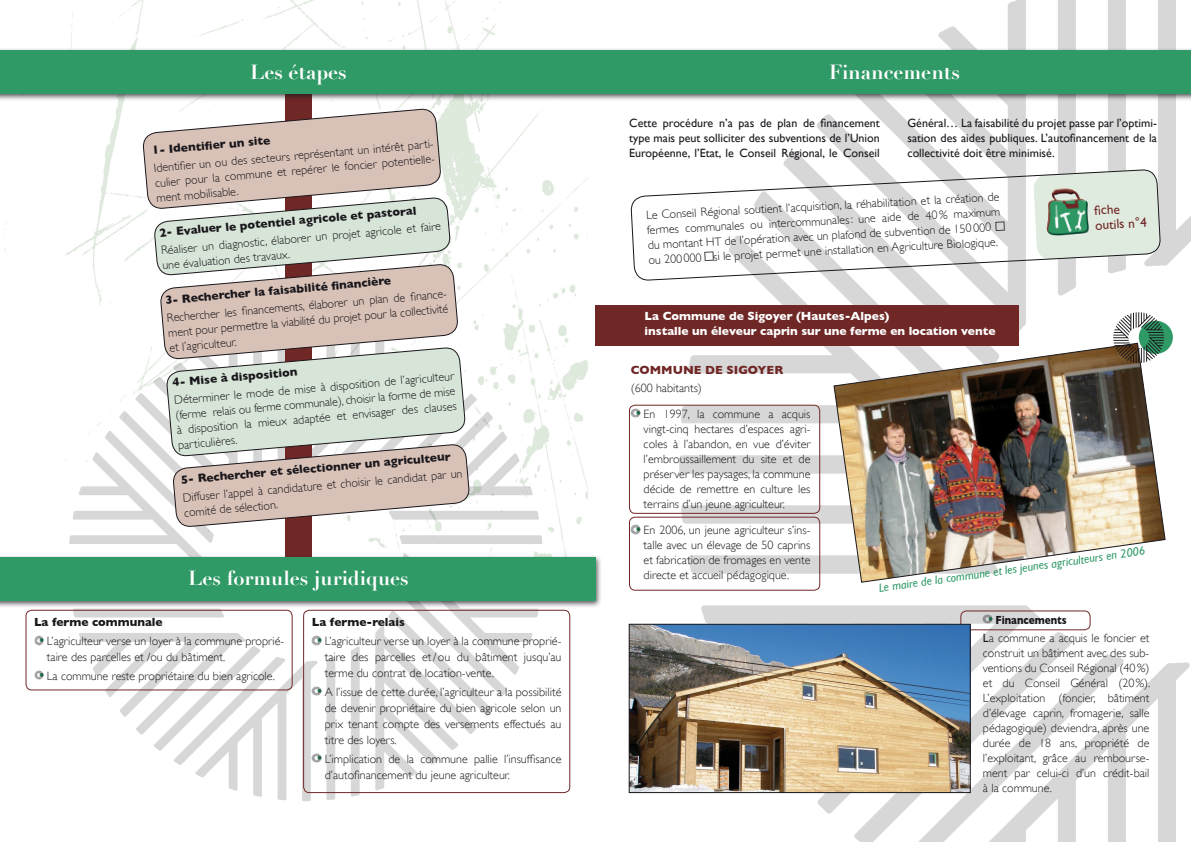
<style>
.page{position:relative;width:1191px;height:842px;background:#fff}
.page>*{position:absolute;margin:0;border:0;box-sizing:border-box;transform-origin:0 0}
.t1{font:700 20px "Didot";color:#fff}
.t2{font:13.3px/14.8px "Gill Sans";color:#702826}
.t3{font:300 12px/15px "Gill Sans";color:#1a171c;text-align:justify}
.t4{font:12px/15px "Gill Sans";color:#1a171c;text-align:justify}
.t5{font:700 12px "Gill Sans";color:#1a171c}
.t6{font:700 12px/15px "Gill Sans";color:#fff}
.t7{font:italic 12px "Gill Sans";color:#309a66}
.t8{font:700 12px "Gill Sans";color:#702826}
.s1{font-weight:700}
.s2{font-weight:400}
</style>
<div class="page">
<img style="left:4px;top:0;width:584px;height:525px">
<img style="left:628px;top:0;width:563px;height:842px">
<img style="left:39px;top:297px;width:530px;height:505px">
<svg style="left:34px;top:635px;width:10px;height:10px"></svg>
<svg style="left:34px;top:670px;width:10px;height:10px"></svg>
<svg style="left:631px;top:408px;width:9px;height:10px"></svg>
<svg style="left:631px;top:525px;width:9px;height:9px"></svg>
<svg style="left:983px;top:614px;width:9px;height:10px"></svg>
<svg style="left:312px;top:635px;width:9px;height:10px"></svg>
<svg style="left:312px;top:686px;width:9px;height:10px"></svg>
<svg style="left:312px;top:753px;width:9px;height:10px"></svg>
<div style="left:285px;top:88px;width:26px;height:491px;background:#702826"></div>
<div style="left:0;top:554px;width:603px;height:54px;background:#1a171c;opacity:.75"></div>
<div style="left:0;top:557px;width:595px;height:44px;background:#309a66"></div>
<svg style="left:142px;top:108px;width:328px;height:419px"></svg>
<div style="left:0;top:47px;width:1191px;height:55px;background:#1a171c;opacity:.75"></div>
<div style="left:0;top:51px;width:1191px;height:43px;background:#309a66"></div>
<div style="left:960px;top:610px;width:130px;height:20px;border:1px solid #702826;border-radius:6px"></div>
<div style="left:629px;top:405px;width:191px;height:109px;border:1px solid #702826;border-radius:6px"></div>
<div style="left:629px;top:517px;width:191px;height:74px;border:1px solid #702826;border-radius:6px"></div>
<div style="left:26px;top:610px;width:267px;height:80px;border:1px solid #702826;border-radius:6px"></div>
<div style="left:303px;top:610px;width:267px;height:183px;border:1px solid #702826;border-radius:6px"></div>
<img style="left:631px;top:626px;width:337px;height:165px">
<div style="left:629px;top:624px;width:341px;height:169px;border:1px solid #1a171c"></div>
<svg style="left:630px;top:145px;width:530px;height:136px"></svg>
<img style="left:833px;top:343px;width:332px;height:240px">
<div style="left:595px;top:305px;width:423px;height:41px;background:#702826"></div>
<div style="left:1138px;top:321px;width:34px;height:33px;background:#309a66;border-radius:50%"></div>
<img style="left:1110px;top:310px;width:56px;height:55px">
<h1 class="t1" style="left:250px;top:59px;width:98px">Les étapes</h1>
<p class="t5" style="left:152px;top:143px;width:120px;rotate:-5deg">1- Identifi er un site</p>
<p class="t3" style="left:153px;top:161px;width:285px;rotate:-5deg">Identifi er un ou des secteurs représentant un intérêt parti&shy;culier pour la commune et repérer le foncier potentielle&shy;ment mobilisable.</p>
<p class="t5" style="left:159px;top:226px;width:259px;rotate:-5deg">2- Evaluer le potentiel agricole et pastoral</p>
<p class="t3" style="left:160px;top:243px;width:282px;rotate:-5deg">Réaliser un diagnostic, élaborer un projet agricole et faire une évaluation des travaux.</p>
<p class="t5" style="left:165px;top:293px;width:228px;rotate:-5deg">3- Rechercher la faisabilité fi nancière</p>
<p class="t3" style="left:166px;top:310px;width:285px;text-align:left;rotate:-5deg">Rechercher les fi nancements, élaborer un plan de fi nance&shy;ment pour permettre la viabilité du projet pour la collectivité et l’agriculteur.</p>
<p class="t5" style="left:172px;top:375px;width:130px;rotate:-5deg">4- Mise à disposition</p>
<p class="t3" style="left:173px;top:393px;width:282px;rotate:-5deg">Déterminer le mode de mise à disposition de l’agriculteur (ferme relais ou ferme communale), choisir la forme de mise à disposition la mieux adaptée et envisager des clauses particulières.</p>
<p class="t5" style="left:180px;top:473px;width:275px;rotate:-5deg">5- Rechercher et sélectionner un agriculteur</p>
<p class="t3" style="left:182px;top:490px;width:282px;rotate:-5deg">Diffuser l’appel à candidature et choisir le candidat par un comité de sélection.</p>
<h1 class="t1" style="left:188px;top:566px;width:222px">Les formules juridiques</h1>
<p class="t5" style="left:34px;top:615px;width:130px">La ferme communale</p>
<p class="t3" style="left:47px;top:633px;width:239px;line-height:16px">L’agriculteur verse un loyer à la commune proprié&shy;taire des parcelles et /ou du bâtiment.</p>
<p class="t3" style="left:47px;top:668px;width:230px">La commune reste propriétaire du bien agricole.</p>
<p class="t5" style="left:312px;top:615px;width:95px">La ferme-relais</p>
<p class="t3" style="left:325px;top:633px;width:238px;line-height:16px">L’agriculteur verse un loyer à la commune proprié&shy;taire des parcelles et/ou du bâtiment jusqu’au terme du contrat de location-vente.</p>
<p class="t3" style="left:325px;top:684px;width:238px;line-height:16px">A l’issue de cette durée, l’agriculteur a la possibilité de devenir propriétaire du bien agricole selon un prix tenant compte des versements effectués au titre des loyers.</p>
<p class="t3" style="left:325px;top:751px;width:238px;line-height:16px">L’implication de la commune pallie l’insuffisance d’autofinancement du jeune agriculteur.</p>
<h1 class="t1" style="left:829px;top:59px;width:132px">Financements</h1>
<p class="t4" style="left:907px;top:116px;width:251px">Général… La faisabilité du projet passe par l’optimi&shy;sation des aides publiques. L’autofinancement de la collectivité doit être minimisé.</p>
<p class="t3" style="left:646px;top:208px;width:355px;rotate:-3deg">Le Conseil Régional soutient l’acquisition, la réhabilitation et la création de fermes communales ou intercommunales: une aide de 40% maximum du montant HT de l’opération avec un plafond de subvention de 150 000 € ou 200000€ si le projet permet une installation en Agriculture Biologique.</p>
<p class="t4" style="left:629px;top:116px;width:252px">Cette procédure n’a pas de plan de financement type mais peut solliciter des subventions de l’Union Européenne, l’Etat, le Conseil Régional, le Conseil</p>
<p class="t2" style="left:1094px;top:203px;width:53px;rotate:-3deg">fi che outils n°4</p>
<p class="t6" style="left:644px;top:308px;width:352px">La Commune de Sigoyer (H autes-Alpes)<br>installe un éleveur caprin sur une ferme en location vente</p>
<p class="t8" style="left:630px;top:363px;width:154px">Commune de Sigoyer</p>
<p class="t3" style="left:643px;top:374px;width:168px;line-height:26.3px;text-indent:-13px">(600 habitants)<br>En 1997, la commune a acquis</p>
<p class="t3" style="left:643px;top:421px;width:168px">vingt-cinq hectares d’espaces agri&shy;coles à l’abandon, en vue d’éviter l’embroussaillement du site et de préserver les paysages, la commune décide de remettre en culture les terrains d’un jeune agriculteur.</p>
<p class="t3" style="left:643px;top:523px;width:168px">En 2006, un jeune agriculteur s’ins&shy;talle avec un élevage de 50 caprins et fabrication de fromages en vente directe et accueil pédagogique.</p>
<p class="t7" style="left:878px;top:581px;width:270px;rotate:-8deg">Le maire de la commune et les jeunes agriculteurs en 2006</p>
<p class="t3" style="left:983px;top:611px;width:168px;line-height:17.8px;text-indent:13px"><span class="s1">Financements<br></span><span class="s2">L</span>a commune a acquis le foncier et</p>
<p class="t3" style="left:983px;top:645px;width:169px">construit un bâtiment avec des sub&shy;ventions du Conseil Régional (40%) et du Conseil Général (20%).<br>L’exploitation (foncier, bâtiment d’élevage caprin, fromagerie, salle pédagogique) deviendra, après une durée de 18 ans, propriété de l’exploitant, grâce au rembourse&shy;ment par celui-ci d’un crédit-bail à la commune.</p>
</div>
